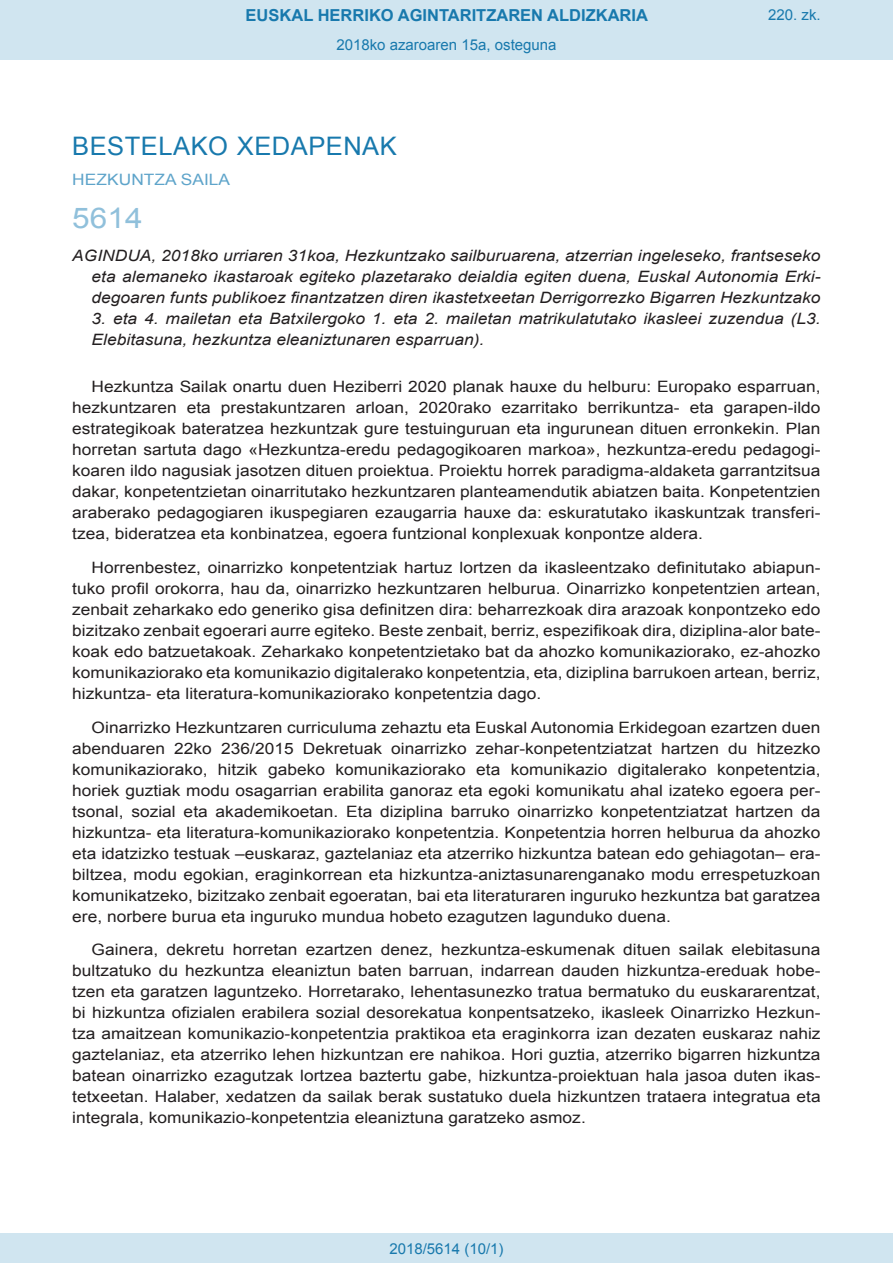
<style>
.page{position:relative;width:893px;height:1263px;background:#fff}
.page>*{position:absolute;margin:0;border:0;box-sizing:border-box;transform-origin:0 0}
.BOPVOrden{font:28.5px "Arial";color:#90c0db;scale:1.11 1}
.BOPVSeccion{font:25.5px "Arial";letter-spacing:.02em;color:#1879ad}
.t1{font:700 16.5px "Arial";color:#1879ad}
.BOPVDetalle{font:15.6px/21px "Arial";color:#231f20;text-align:justify;scale:1.11 1}
.BOPVTitulo{font:italic 15.6px/21px "Arial";color:#231f20;text-align:justify;scale:1.11 1}
.BOPVOrganismo{font:15.6px "Arial";letter-spacing:.005em;color:#5ea4ca;scale:1.11 1}
.Paginacion_Centro{font:15px "Arial";color:#1879ad}
</style>
<div class="page">
<div style="left:0;top:0;width:893px;height:60px;background:#d0e5f0"></div>
<div style="left:0;top:1233px;width:893px;height:30px;background:#d0e5f0"></div>
<p class="t1" style="left:246px;top:4px;width:404px">EUSKAL HERRIKO AGINTARITZAREN ALDIZKARIA</p>
<p class="Paginacion_Centro" style="left:336px;top:35px;width:222px">2018ko azaroaren 15a, osteguna</p>
<p class="Paginacion_Centro" style="left:768px;top:5px;width:54px">220. zk.</p>
<p class="BOPVSeccion" style="left:72px;top:129px;width:326px">BESTELAKO XEDAPENAK</p>
<p class="BOPVOrganismo" style="left:72px;top:169px;width:144px">HEZKUNTZA SAILA</p>
<p class="BOPVOrden" style="left:72px;top:199px;width:65px">5614</p>
<p class="BOPVTitulo" style="left:92px;top:246px;width:658px;text-indent:-19px">AGINDUA, 2018ko urriaren 31koa, Hezkuntzako sailburuarena, atzerrian ingeleseko, frantseseko eta alemaneko ikastaroak egiteko plazetarako deialdia egiten duena, Euskal Autonomia Erki&shy;degoaren funts publikoez finantzatzen diren ikastetxeetan Derrigorrezko Bigarren Hezkuntzako</p>
<p class="BOPVTitulo" style="left:92px;top:309px;width:658px">3. eta 4. mailetan eta Batxilergoko 1. eta 2. mailetan matrikulatutako ikasleei zuzendua (L3.<br>Elebitasuna, hezkuntza eleaniztunaren esparruan).</p>
<p class="BOPVDetalle" style="left:72px;top:376px;width:676px;text-indent:19px">Hezkuntza Sailak onartu duen Heziberri 2020 planak hauxe du helburu: Europako esparruan, hezkuntzaren eta prestakuntzaren arloan, 2020rako ezarritako berrikuntza- eta garapen-ildo estrategikoak bateratzea hezkuntzak gure testuinguruan eta ingurunean dituen erronkekin. Plan horretan sartuta dago «Hezkuntza-eredu pedagogikoaren markoa», hezkuntza-eredu pedagogi&shy;koaren ildo nagusiak jasotzen dituen proiektua. Proiektu horrek paradigma-aldaketa garrantzitsua dakar, konpetentzietan oinarritutako hezkuntzaren planteamendutik abiatzen baita. Konpetentzien araberako pedagogiaren ikuspegiaren ezaugarria hauxe da: eskuratutako ikaskuntzak transferi&shy;tzea, bideratzea eta konbinatzea, egoera funtzional konplexuak konpontze aldera.</p>
<p class="BOPVDetalle" style="left:72px;top:557px;width:676px;text-indent:19px">Horrenbestez, oinarrizko konpetentziak hartuz lortzen da ikasleentzako definitutako abiapun&shy;tuko profil orokorra, hau da, oinarrizko hezkuntzaren helburua. Oinarrizko konpetentzien artean, zenbait zeharkako edo generiko gisa definitzen dira: beharrezkoak dira arazoak konpontzeko edo bizitzako zenbait egoerari aurre egiteko. Beste zenbait, berriz, espezifikoak dira, diziplina-alor bate&shy;koak edo batzuetakoak. Zeharkako konpetentzietako bat da ahozko komunikaziorako, ez-ahozko komunikaziorako eta komunikazio digitalerako konpetentzia, eta, diziplina barrukoen artean, berriz, hizkuntza- eta literatura-komunikaziorako konpetentzia dago.</p>
<p class="BOPVDetalle" style="left:72px;top:717px;width:676px;text-indent:19px">Oinarrizko Hezkuntzaren curriculuma zehaztu eta Euskal Autonomia Erkidegoan ezartzen duen abenduaren 22ko 236/2015 Dekretuak oinarrizko zehar-konpetentziatzat hartzen du hitzezko komunikaziorako, hitzik gabeko komunikaziorako eta komunikazio digitalerako konpetentzia, horiek guztiak modu osagarrian erabilita ganoraz eta egoki komunikatu ahal izateko egoera per&shy;tsonal, sozial eta akademikoetan. Eta diziplina barruko oinarrizko konpetentziatzat hartzen da hizkuntza- eta literatura-komunikaziorako konpetentzia. Konpetentzia horren helburua da ahozko eta idatzizko testuak –euskaraz, gaztelaniaz eta atzerriko hizkuntza batean edo gehiagotan– era&shy;biltzea, modu egokian, eraginkorrean eta hizkuntza-aniztasunarenganako modu errespetuzkoan komunikatzeko, bizitzako zenbait egoeratan, bai eta literaturaren inguruko hezkuntza bat garatzea ere, norbere burua eta inguruko mundua hobeto ezagutzen lagunduko duena.</p>
<p class="BOPVDetalle" style="left:72px;top:939px;width:676px;text-indent:19px">Gainera, dekretu horretan ezartzen denez, hezkuntza-eskumenak dituen sailak elebitasuna bultzatuko du hezkuntza eleaniztun baten barruan, indarrean dauden hizkuntza-ereduak hobe&shy;tzen eta garatzen laguntzeko. Horretarako, lehentasunezko tratua bermatuko du euskararentzat, bi hizkuntza ofizialen erabilera sozial desorekatua konpentsatzeko, ikasleek Oinarrizko Hezkun&shy;tza amaitzean komunikazio-konpetentzia praktikoa eta eraginkorra izan dezaten euskaraz nahiz gaztelaniaz, eta atzerriko lehen hizkuntzan ere nahikoa. Hori guztia, atzerriko bigarren hizkuntza batean oinarrizko ezagutzak lortzea baztertu gabe, hizkuntza-proiektuan hala jasoa duten ikas&shy;tetxeetan. Halaber, xedatzen da sailak berak sustatuko duela hizkuntzen trataera integratua eta integrala, komunikazio-konpetentzia eleaniztuna garatzeko asmoz.</p>
<p class="Paginacion_Centro" style="left:389px;top:1238px;width:116px">2018/5614 (10/1)</p>
</div>
